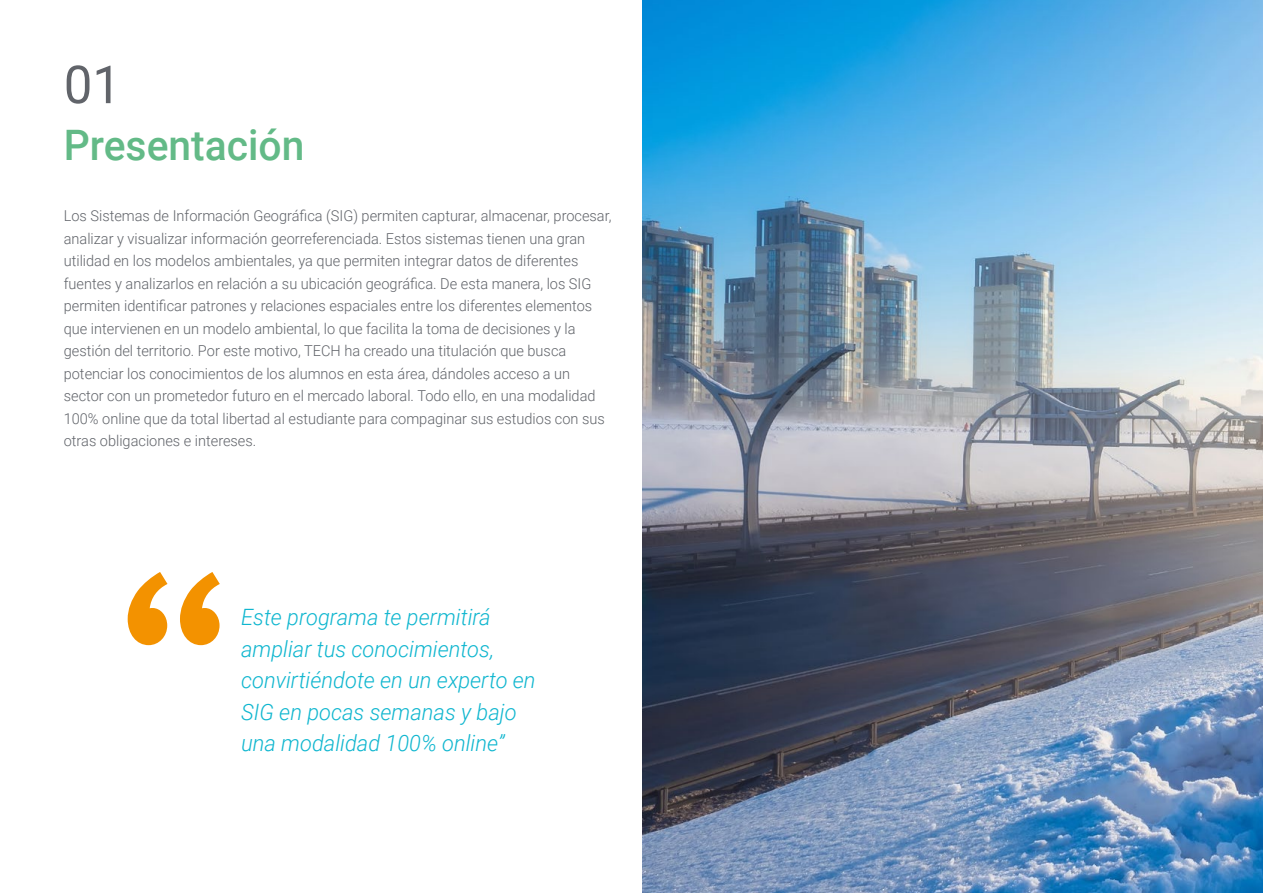
<style>
.page{position:relative;width:1263px;height:893px;background:#fff}
.page>*{position:absolute;margin:0;border:0;box-sizing:border-box;transform-origin:0 0}
.t1{font:52.5px "Roboto";color:#61646a}
.t2{font:500 42px "Roboto";color:#63ba87}
.t3{font:italic 300 22.5px/31.5px "Roboto";color:#0fb6cf}
.t4{font:300 15px/22.5px "Roboto";color:#61646a}
</style>
<div class="page">
<svg style="left:128px;top:572px;width:92px;height:73px"></svg>
<img style="left:642px;top:0;width:621px;height:893px">
<h1 class="t1" style="left:64px;top:48px;width:59px">01</h1>
<h2 class="t2" style="left:64px;top:115px;width:242px">Presentación</h2>
<p class="t4" style="left:64px;top:204px;width:549px">Los Sistemas de Información Geográfica (SIG) permiten capturar, almacenar, procesar, analizar y visualizar información georreferenciada. Estos sistemas tienen una gran utilidad en los modelos ambientales, ya que permiten integrar datos de diferentes fuentes y analizarlos en relación a su ubicación geográfica. De esta manera, los SIG permiten identificar patrones y relaciones espaciales entre los diferentes elementos que intervienen en un modelo ambiental, lo que facilita la toma de decisiones y la gestión del territorio. Por este motivo, TECH ha creado una titulación que busca potenciar los conocimientos de los alumnos en esta área, dándoles acceso a un sector con un prometedor futuro en el mercado laboral. Todo ello, en una modalidad 100% online que da total libertad al estudiante para compaginar sus estudios con sus otras obligaciones e intereses.</p>
<h3 class="t3" style="left:241px;top:601px;width:296px">Este programa te permitirá ampliar tus conocimientos, convirtiéndote en un experto en<br>SIG en pocas semanas y bajo una modalidad 100% online”</h3>
</div>
